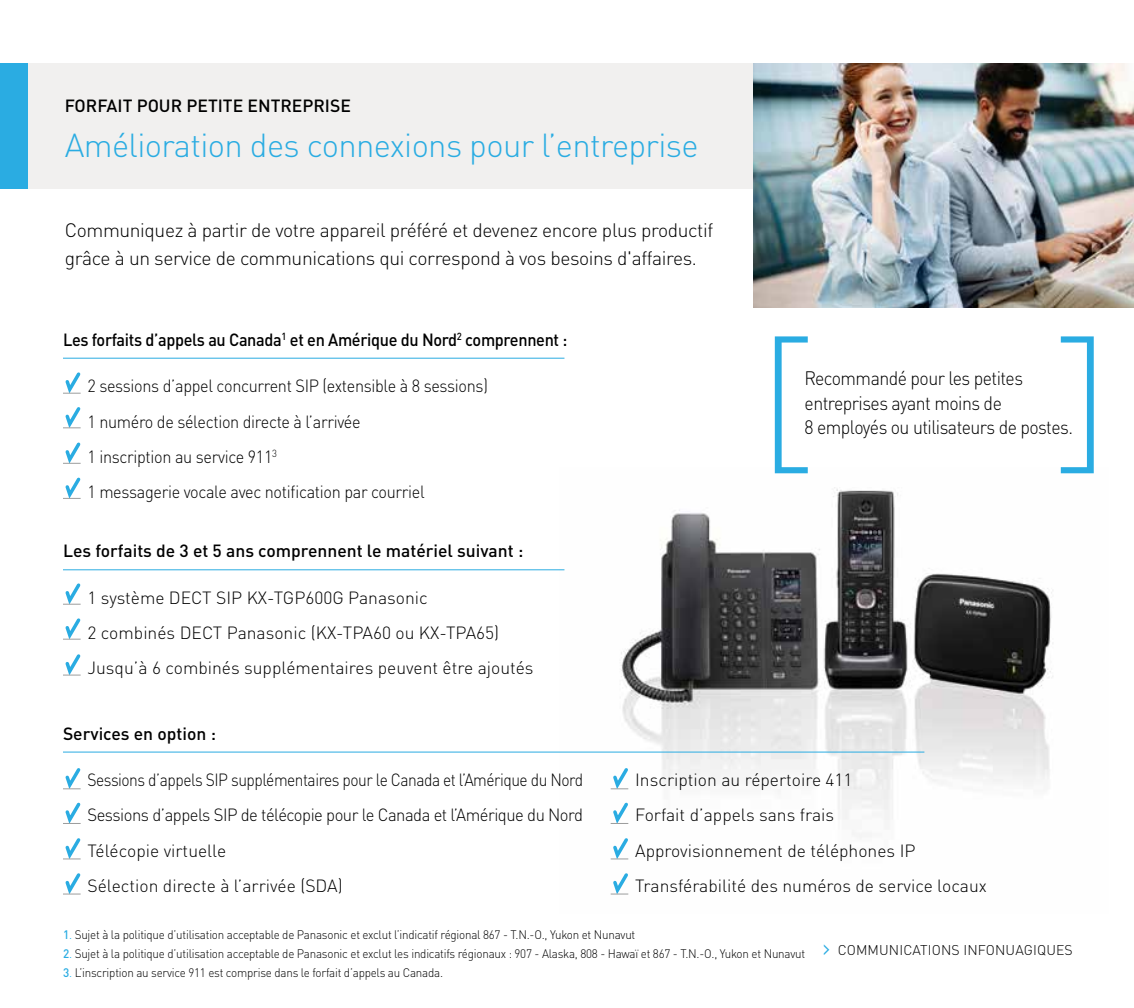
<style>
.page{position:relative;width:1134px;height:1008px;background:#fff}
.page>*{position:absolute;margin:0;border:0;box-sizing:border-box;transform-origin:0 0}
.t1{font:300 32.9px "DINOT";letter-spacing:-.02em;color:#2aace2}
.t2{font:300 19.25px/28px "DINOT";letter-spacing:-.02em;color:#000}
.t3{font:300 19.25px/24.5px "DINOT";letter-spacing:-.02em;color:#000;scale:.92 1}
.t4{font:300 17.5px/35.4px "DINOT";color:#000}
.t5{font:300 17.5px/35.4px "DINOT";letter-spacing:-.02em;color:#000;scale:.89 1}
.t6{font:300 17.5px/35.4px "DINOT";letter-spacing:-.02em;color:#000;scale:.93 1}
.t7{font:500 17.5px "DINOT";color:#000}
.t8{font:500 17.5px "DINOT";letter-spacing:-.02em;color:#000;scale:.93 1}
.t9{font:300 14px "DINOT";letter-spacing:.01em;color:#000}
.t10{font:300 12.25px "DINOT";letter-spacing:-.02em;color:#000;scale:.95 1}
.s1{font-weight:500;color:#2aace2}
.s2{color:#00aeef}
.s3{font-size:27.3px;color:#2aace2}
</style>
<div class="page">
<img style="left:559px;top:467px;width:535px;height:428px">
<div style="left:0;top:63px;width:1134px;height:126px;background:#f1f0ef"></div>
<div style="left:0;top:63px;width:27px;height:126px;background:#2aace2"></div>
<svg style="left:63px;top:372px;width:18px;height:22px"></svg>
<svg style="left:63px;top:768px;width:18px;height:22px"></svg>
<svg style="left:611px;top:765px;width:20px;height:28px"></svg>
<svg style="left:63px;top:407px;width:18px;height:22px"></svg>
<svg style="left:63px;top:802px;width:18px;height:22px"></svg>
<svg style="left:611px;top:800px;width:20px;height:28px"></svg>
<svg style="left:63px;top:442px;width:18px;height:22px"></svg>
<svg style="left:63px;top:838px;width:18px;height:22px"></svg>
<svg style="left:611px;top:835px;width:20px;height:28px"></svg>
<svg style="left:63px;top:477px;width:18px;height:22px"></svg>
<svg style="left:63px;top:873px;width:18px;height:22px"></svg>
<svg style="left:611px;top:870px;width:20px;height:25px"></svg>
<svg style="left:63px;top:583px;width:18px;height:22px"></svg>
<svg style="left:63px;top:618px;width:18px;height:22px"></svg>
<svg style="left:63px;top:654px;width:18px;height:22px"></svg>
<hr style="left:63px;top:358px;width:501px;height:1px;background:#2aace2">
<hr style="left:63px;top:570px;width:501px;height:1px;background:#2aace2">
<hr style="left:63px;top:752px;width:861px;height:1px;background:#2aace2">
<img style="left:754px;top:63px;width:380px;height:244px">
<svg style="left:775px;top:336px;width:33px;height:137px"></svg>
<svg style="left:1061px;top:336px;width:33px;height:137px"></svg>
<h3 class="t7" style="left:65px;top:95px;width:288px">FORFAIT POUR PETITE ENTREPRISE</h3>
<h1 class="t1" style="left:65px;top:125px;width:635px">Amélioration des connexions pour l’entreprise</h1>
<h2 class="t2" style="left:65px;top:216px;width:650px">Communiquez à partir de votre appareil préféré et devenez encore plus productif grâce à un service de communications qui correspond à vos besoins d'affaires.</h2>
<h3 class="t8" style="left:63px;top:328px;width:544px">Les forfaits d’appels au Canada<sup>1</sup> et en Amérique du Nord<sup>2</sup> comprennent :</h3>
<h3 class="t6" style="left:87px;top:368px;width:432px">2 sessions d’appel concurrent SIP (extensible à 8 sessions)<br>1 numéro de sélection directe à l’arrivée<br>1 inscription au service 911<sup>3<br></sup>1 messagerie vocale avec notification par courriel</h3>
<h3 class="t7" style="left:63px;top:540px;width:462px">Les forfaits de 3 et 5 ans comprennent le matériel suivant :</h3>
<h3 class="t4" style="left:88px;top:580px;width:448px">1 système DECT SIP KX-TGP600G Panasonic<br>2 combinés DECT Panasonic (KX-TPA60 ou KX-TPA65)<br>Jusqu’à 6 combinés supplémentaires peuvent être ajoutés</h3>
<h2 class="t3" style="left:805px;top:366px;width:293px">Recommandé pour les petites entreprises ayant moins de<br>8 employés ou utilisateurs de postes.</h2>
<h3 class="t7" style="left:63px;top:722px;width:154px">Services en option :</h3>
<h3 class="t5" style="left:88px;top:762px;width:558px">Sessions d’appels SIP supplémentaires pour le Canada et l’Amérique du Nord Sessions d’appels SIP de télécopie pour le Canada et l’Amérique du Nord Télécopie virtuelle<br>Sélection directe à l’arrivée (SDA)</h3>
<h3 class="t4" style="left:635px;top:762px;width:353px">Inscription au répertoire 411<br>Forfait d’appels sans frais<br>Approvisionnement de téléphones IP Transférabilité des numéros de service locaux</h3>
<p class="t10" style="left:63px;top:927px;width:604px"><span class="s1">1</span><span class="s2">.</span> Sujet à la politique d’utilisation acceptable de Panasonic et exclut l’indicatif régional 867 - T.N.-O., Yukon et Nunavut</p>
<p class="t10" style="left:63px;top:946px;width:783px"><span class="s1">2</span><span class="s2">.</span> Sujet à la politique d’utilisation acceptable de Panasonic et exclut les indicatifs régionaux : 907 - Alaska, 808 - Hawaï et 867 - T.N.-O., Yukon et Nunavut</p>
<p class="t10" style="left:63px;top:965px;width:401px"><span class="s1">3</span><span class="s2">.</span> L’inscription au service 911 est comprise dans le forfait d’appels au Canada.</p>
<p class="t9" style="left:822px;top:941px;width:252px"><span class="s3">›</span> COMMUNICATIONS INFONUAGIQUES</p>
</div>
